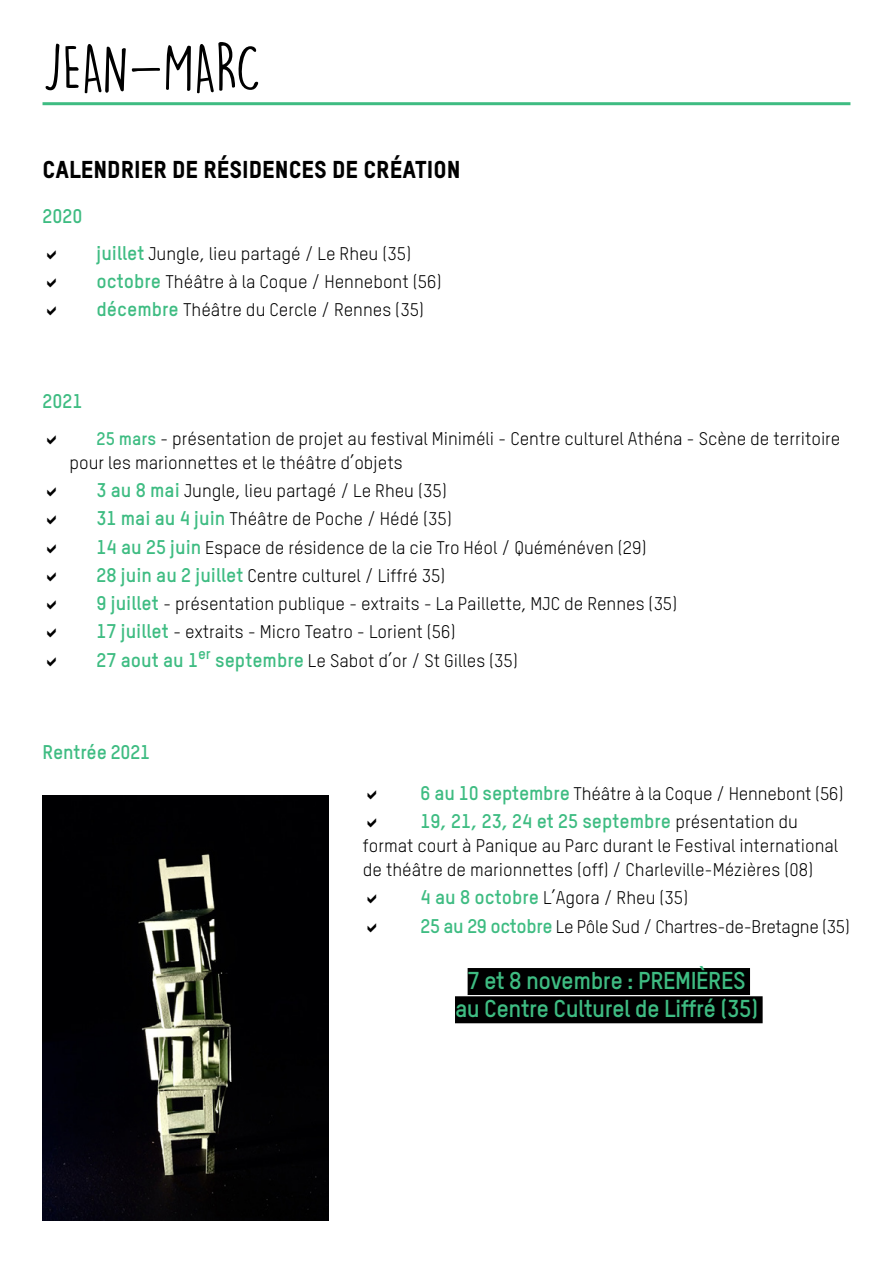
<style>
.page{position:relative;width:893px;height:1263px;background:#fff}
.page>*{position:absolute;margin:0;border:0;box-sizing:border-box;transform-origin:0 0}
.t1{font:60px "DK Lemon Yellow Sun";letter-spacing:-.01em;color:#000}
.t2{font:700 24px/28.2px "TSTARPRO";letter-spacing:-.02em;color:#3ebc82;text-align:center}
.t3{font:24px "TSTARPRO Headline";color:#000}
.t4{font:700 19.5px "TSTARPRO";color:#3ebc82}
.t5{font:18px/28.2px "TSTARPRO";color:#000}
.t6{font:18px/28.2px "TSTARPRO";letter-spacing:-.02em;color:#000}
.s1{font-weight:700;font-size:19.5px;color:#3ebc82}
.s2{font-weight:700;color:#3ebc82}
.s3{font-weight:400;font-size:18px;color:#000}
</style>
<div class="page">
<hr style="left:43px;top:102px;width:807px;height:3px;background:#3ebc82">
<div style="left:468px;top:968px;width:282px;height:27px;background:#000"></div>
<div style="left:455px;top:996px;width:308px;height:27px;background:#000"></div>
<img style="left:43px;top:795px;width:286px;height:425px">
<h1 class="t1" style="left:43px;top:32px;width:220px">JEAN-MARC</h1>
<h2 class="t3" style="left:43px;top:154px;width:420px">CALENDRIER DE RÉSIDENCES DE CRÉATION</h2>
<p class="t4" style="left:43px;top:204px;width:41px">2020</p>
<p class="t5" style="left:97px;top:239px;width:347px"><span class="s1">juillet</span> Jungle, lieu partagé / Le Rheu (35) <span class="s1">octobre</span> Théâtre à la Coque / Hennebont (56) <span class="s1">décembre</span> Théâtre du Cercle / Rennes (35)</p>
<p class="t4" style="left:43px;top:389px;width:41px">2021</p>
<p class="t5" style="left:70px;top:426px;width:772px;line-height:24px;text-indent:27px"><span class="s2">25 mars</span> - présentation de projet au festival Miniméli - Centre culturel Athéna - Scène de territoire pour les marionnettes et le théâtre d’objets</p>
<p class="t5" style="left:97px;top:476px;width:582px"><span class="s1">3 au 8 mai</span> Jungle, lieu partagé / Le Rheu (35)<br><span class="s1">31 mai au 4 juin</span> Théâtre de Poche / Hédé (35)<br><span class="s1">14 au 25 juin</span> Espace de résidence de la cie Tro Héol / Quéménéven (29)<br><span class="s1">28 juin au 2 juillet</span> Centre culturel / Liffré 35)<br><span class="s1">9 juillet</span> - présentation publique - extraits - La Paillette, MJC de Rennes (35)<br><span class="s1">17 juillet</span> - extraits - Micro Teatro - Lorient (56)<br><span class="s1">27 aout au 1</span><sup>er</sup> <span class="s1">septembre</span> Le Sabot d’or / St Gilles (35)</p>
<p class="t4" style="left:43px;top:739px;width:109px">Rentrée 2021</p>
<p class="t5" style="left:421px;top:779px;width:424px"><span class="s1">6 au 10 septembre</span> Théâtre à la Coque / Hennebont (56)</p>
<p class="t4" style="left:421px;top:809px;width:379px">19, 21, 23, 24 et 25 septembre <span class="s3">présentation du</span></p>
<p class="t5" style="left:363px;top:833px;width:477px;line-height:24px">format court à Panique au Parc durant le Festival international de théâtre de marionnettes (off) / Charleville-Mézières (08)</p>
<p class="t6" style="left:421px;top:883px;width:431px"><span class="s1">4 au 8 octobre</span> L’Agora / Rheu (35)<br><span class="s1">25 au 29 octobre</span> Le Pôle Sud / Chartres-de-Bretagne (35)</p>
<h2 class="t2" style="left:455px;top:966px;width:305px">7 et 8 novembre : PREMIÈRES au Centre Culturel de Liffré (35)</h2>
</div>
